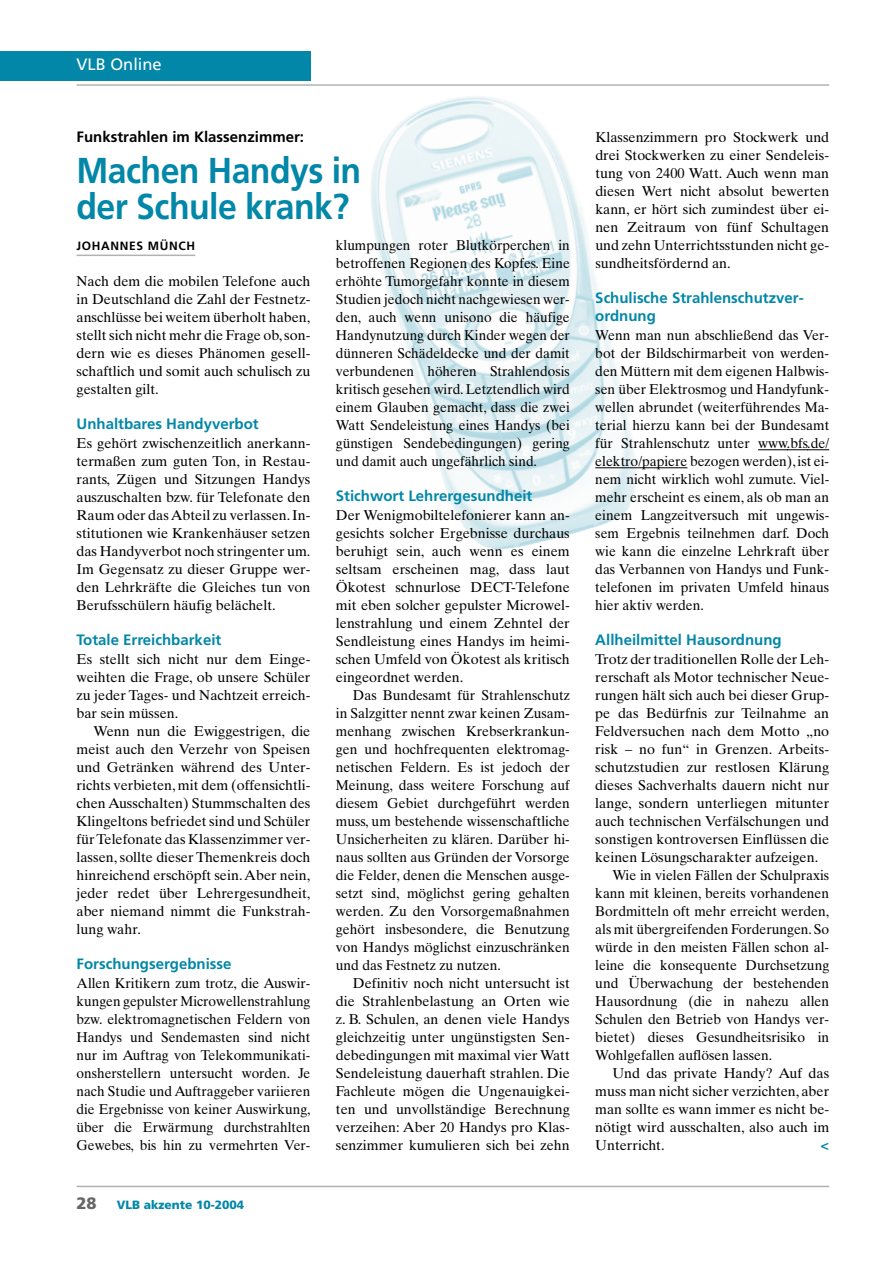
<style>
.page{position:relative;width:893px;height:1263px;background:#fff}
.page>*{position:absolute;margin:0;border:0;box-sizing:border-box;transform-origin:0 0}
.t1{font:700 36px/36px "Frutiger";letter-spacing:-.015em;color:#0287a8;scale:.94 1}
.t2{font:16.5px "Frutiger";color:#fff}
.t3{font:700 15px/18px "Frutiger";color:#0287a8}
.t4{font:700 15px "Frutiger";color:#000}
.t5{font:14.25px/18px "Times Ten";color:#000;text-align:justify}
.t6{font:14.25px/18px "Times Ten";color:#000;text-align:justify;scale:.96 1}
.t7{font:700 14.25px "Frutiger";color:#0287a8}
.t8{font:900 12px "Frutiger";color:#0287a8}
.t9{font:700 12px "Frutiger";letter-spacing:.055em;color:#000}
.s1{font-size:16.5px;color:#666}
</style>
<div class="page">
<svg style="left:371px;top:96px;width:312px;height:454px"></svg>
<img style="left:529px;top:112px;width:108px;height:429px">
<div style="left:0;top:51px;width:310px;height:30px;background:#0287a8"></div>
<hr style="left:77px;top:84px;width:752px;height:2px;background:#b2b2b2">
<hr style="left:77px;top:1186px;width:752px;height:1px;background:#b2b2b2">
<hr style="left:77px;top:255px;width:118px;height:1px;background:#b2b2b2">
<hr style="left:758px;top:449px;width:30px;height:1px;background:#000">
<svg style="left:787px;top:449px;width:42px;height:1px"></svg>
<hr style="left:595px;top:467px;width:92px;height:1px;background:#000">
<p class="t2" style="left:77px;top:56px;width:87px">VLB Online</p>
<p class="t4" style="left:77px;top:129px;width:229px">Funkstrahlen im Klassenzimmer:</p>
<h1 class="t1" style="left:77px;top:153px;width:304px">Machen Handys in der Schule krank?</h1>
<p class="t9" style="left:77px;top:240px;width:120px">JOHANNES MÜNCH</p>
<p class="t5" style="left:77px;top:273px;width:235px">Nach dem die mobilen Telefone auch in Deutschland die Zahl der Festnetz&shy;anschlüsse bei weitem überholt haben, stellt sich nicht mehr die Frage ob, son&shy;dern wie es dieses Phänomen gesell&shy;schaftlich und somit auch schulisch zu gestalten gilt.</p>
<p class="t3" style="left:77px;top:415px;width:184px">Unhaltbares Handyverbot</p>
<p class="t5" style="left:77px;top:435px;width:235px">Es gehört zwischenzeitlich anerkann&shy;termaßen zum guten Ton, in Restau&shy;rants, Zügen und Sitzungen Handys auszuschalten bzw. für Telefonate den Raum oder das Abteil zu verlassen. In&shy;stitutionen wie Krankenhäuser setzen das Handyverbot noch stringenter um.<br>Im Gegensatz zu dieser Gruppe wer&shy;den Lehrkräfte die Gleiches tun von Berufsschülern häufig belächelt.</p>
<p class="t3" style="left:77px;top:631px;width:146px">Totale Erreichbarkeit</p>
<p class="t5" style="left:77px;top:651px;width:235px">Es stellt sich nicht nur dem Einge&shy;weihten die Frage, ob unsere Schüler zu jeder Tages- und Nachtzeit erreich&shy;bar sein müssen.</p>
<p class="t5" style="left:77px;top:723px;width:235px;text-indent:17px">Wenn nun die Ewiggestrigen, die meist auch den Verzehr von Speisen und Getränken während des Unter&shy;richts verbieten, mit dem (offensichtli&shy;chen Ausschalten) Stummschalten des Klingeltons befriedet sind und Schüler für Telefonate das Klassenzimmer ver&shy;lassen, sollte dieser Themenkreis doch hinreichend erschöpft sein.Aber nein, jeder redet über Lehrergesundheit, aber niemand nimmt die Funkstrah&shy;lung wahr.</p>
<p class="t3" style="left:77px;top:955px;width:156px">Forschungsergebnisse</p>
<p class="t6" style="left:77px;top:975px;width:245px">Allen Kritikern zum trotz, die Auswir&shy;kungen gepulster Microwellenstrahlung bzw. elektromagnetischen Feldern von Handys und Sendemasten sind nicht nur im Auftrag von Telekommunikati&shy;onsherstellern untersucht worden. Je nach Studie und Auftraggeber variieren die Ergebnisse von keiner Auswirkung, über die Erwärmung durchstrahlten Gewebes, bis hin zu vermehrten Ver-</p>
<p class="t8" style="left:77px;top:1198px;width:169px"><span class="s1">28</span> VLB akzente 10-2004</p>
<p class="t6" style="left:336px;top:237px;width:245px">klumpungen roter Blutkörperchen in betroffenen Regionen des Kopfes. Eine erhöhte Tumorgefahr konnte in diesem Studien jedoch nicht nachgewiesen wer&shy;den, auch wenn unisono die häufige Handynutzung durch Kinder wegen der dünneren Schädeldecke und der damit verbundenen höheren Strahlendosis kritisch gesehen wird. Letztendlich wird einem Glauben gemacht, dass die zwei Watt Sendeleistung eines Handys (bei günstigen Sendebedingungen) gering und damit auch ungefährlich sind.</p>
<p class="t3" style="left:336px;top:487px;width:198px">Stichwort Lehrergesundheit</p>
<p class="t5" style="left:336px;top:507px;width:235px">Der Wenigmobiltelefonierer kann an&shy;gesichts solcher Ergebnisse durchaus beruhigt sein, auch wenn es einem seltsam erscheinen mag, dass laut Ökotest schnurlose DECT-Telefone mit eben solcher gepulster Microwel&shy;lenstrahlung und einem Zehntel der Sendleistung eines Handys im heimi&shy;schen Umfeld von Ökotest als kritisch eingeordnet werden.</p>
<p class="t5" style="left:336px;top:687px;width:235px;text-indent:17px">Das Bundesamt für Strahlenschutz in Salzgitter nennt zwar keinen Zusam&shy;menhang zwischen Krebserkrankun&shy;gen und hochfrequenten elektromag&shy;netischen Feldern. Es ist jedoch der Meinung, dass weitere Forschung auf diesem Gebiet durchgeführt werden muss, um bestehende wissenschaftliche Unsicherheiten zu klären. Darüber hi&shy;naus sollten aus Gründen der Vorsorge die Felder, denen die Menschen ausge&shy;setzt sind, möglichst gering gehalten werden. Zu den Vorsorgemaßnahmen gehört insbesondere, die Benutzung von Handys möglichst einzuschränken und das Festnetz zu nutzen.</p>
<p class="t5" style="left:336px;top:975px;width:235px;text-indent:17px">Definitiv noch nicht untersucht ist die Strahlenbelastung an Orten wie z. B. Schulen, an denen viele Handys gleichzeitig unter ungünstigsten Sen&shy;debedingungen mit maximal vier Watt Sendeleistung dauerhaft strahlen. Die Fachleute mögen die Ungenauigkei&shy;ten und unvollständige Berechnung verzeihen: Aber 20 Handys pro Klas&shy;senzimmer kumulieren sich bei zehn</p>
<p class="t5" style="left:595px;top:129px;width:235px">Klassenzimmern pro Stockwerk und drei Stockwerken zu einer Sendeleis&shy;tung von 2400 Watt. Auch wenn man diesen Wert nicht absolut bewerten kann, er hört sich zumindest über ei&shy;nen Zeitraum von fünf Schultagen und zehn Unterrichtsstunden nicht ge&shy;sundheitsfördernd an.</p>
<p class="t3" style="left:595px;top:289px;width:210px">Schulische Strahlenschutzver&shy;ordnung</p>
<p class="t5" style="left:595px;top:327px;width:235px">Wenn man nun abschließend das Ver&shy;bot der Bildschirmarbeit von werden&shy;den Müttern mit dem eigenen Halbwis&shy;sen über Elektrosmog und Handyfunk&shy;wellen abrundet (weiterführendes Ma&shy;terial hierzu kann bei der Bundesamt für Strahlenschutz unter www.bfs.de/ elektro/papiere bezogen werden), ist ei&shy;nem nicht wirklich wohl zumute. Viel&shy;mehr erscheint es einem, als ob man an einem Langzeitversuch mit ungewis&shy;sem Ergebnis teilnehmen darf. Doch wie kann die einzelne Lehrkraft über das Verbannen von Handys und Funk&shy;telefonen im privaten Umfeld hinaus hier aktiv werden.</p>
<p class="t3" style="left:595px;top:631px;width:188px">Allheilmittel Hausordnung</p>
<p class="t5" style="left:595px;top:651px;width:235px">Trotz der traditionellen Rolle der Leh-</p>
<p class="t5" style="left:595px;top:669px;width:235px">rerschaft als Motor technischer Neue-</p>
<p class="t5" style="left:595px;top:687px;width:235px">rungen hält sich auch bei dieser Grup-</p>
<p class="t5" style="left:595px;top:705px;width:235px">pe das Bedürfnis zur Teilnahme an</p>
<p class="t5" style="left:595px;top:723px;width:235px">Feldversuchen nach dem Motto „no</p>
<p class="t5" style="left:595px;top:741px;width:235px">risk – no fun“ in Grenzen. Arbeits-</p>
<p class="t5" style="left:595px;top:759px;width:235px">schutzstudien zur restlosen Klärung</p>
<p class="t5" style="left:595px;top:777px;width:235px">dieses Sachverhalts dauern nicht nur</p>
<p class="t5" style="left:595px;top:795px;width:235px">lange, sondern unterliegen mitunter</p>
<p class="t5" style="left:595px;top:813px;width:235px">auch technischen Verfälschungen und</p>
<p class="t5" style="left:595px;top:831px;width:235px">sonstigen kontroversen Einflüssen die</p>
<p class="t5" style="left:595px;top:849px;width:224px">keinen Lösungscharakter aufzeigen.</p>
<p class="t5" style="left:612px;top:867px;width:218px">Wie in vielen Fällen der Schulpraxis</p>
<p class="t5" style="left:595px;top:885px;width:235px">kann mit kleinen, bereits vorhandenen</p>
<p class="t5" style="left:595px;top:903px;width:235px">Bordmitteln oft mehr erreicht werden,</p>
<p class="t5" style="left:595px;top:921px;width:235px">als mit übergreifenden Forderungen.So</p>
<p class="t5" style="left:595px;top:939px;width:235px">würde in den meisten Fällen schon al-</p>
<p class="t5" style="left:595px;top:957px;width:235px">leine die konsequente Durchsetzung</p>
<p class="t5" style="left:595px;top:975px;width:235px">und Überwachung der bestehenden</p>
<p class="t5" style="left:595px;top:993px;width:235px">Hausordnung (die in nahezu allen</p>
<p class="t5" style="left:595px;top:1011px;width:235px">Schulen den Betrieb von Handys ver-</p>
<p class="t5" style="left:595px;top:1029px;width:235px">bietet) dieses Gesundheitsrisiko in</p>
<p class="t5" style="left:595px;top:1047px;width:178px">Wohlgefallen auflösen lassen.</p>
<p class="t5" style="left:612px;top:1065px;width:218px">Und das private Handy? Auf das</p>
<p class="t5" style="left:595px;top:1083px;width:235px">muss man nicht sicher verzichten, aber</p>
<p class="t5" style="left:595px;top:1101px;width:235px">man sollte es wann immer es nicht be-</p>
<p class="t5" style="left:595px;top:1119px;width:235px">nötigt wird ausschalten, also auch im</p>
<p class="t5" style="left:595px;top:1137px;width:71px">Unterricht.</p>
<p class="t7" style="left:821px;top:1138px;width:10px">&lt;</p>
</div>
